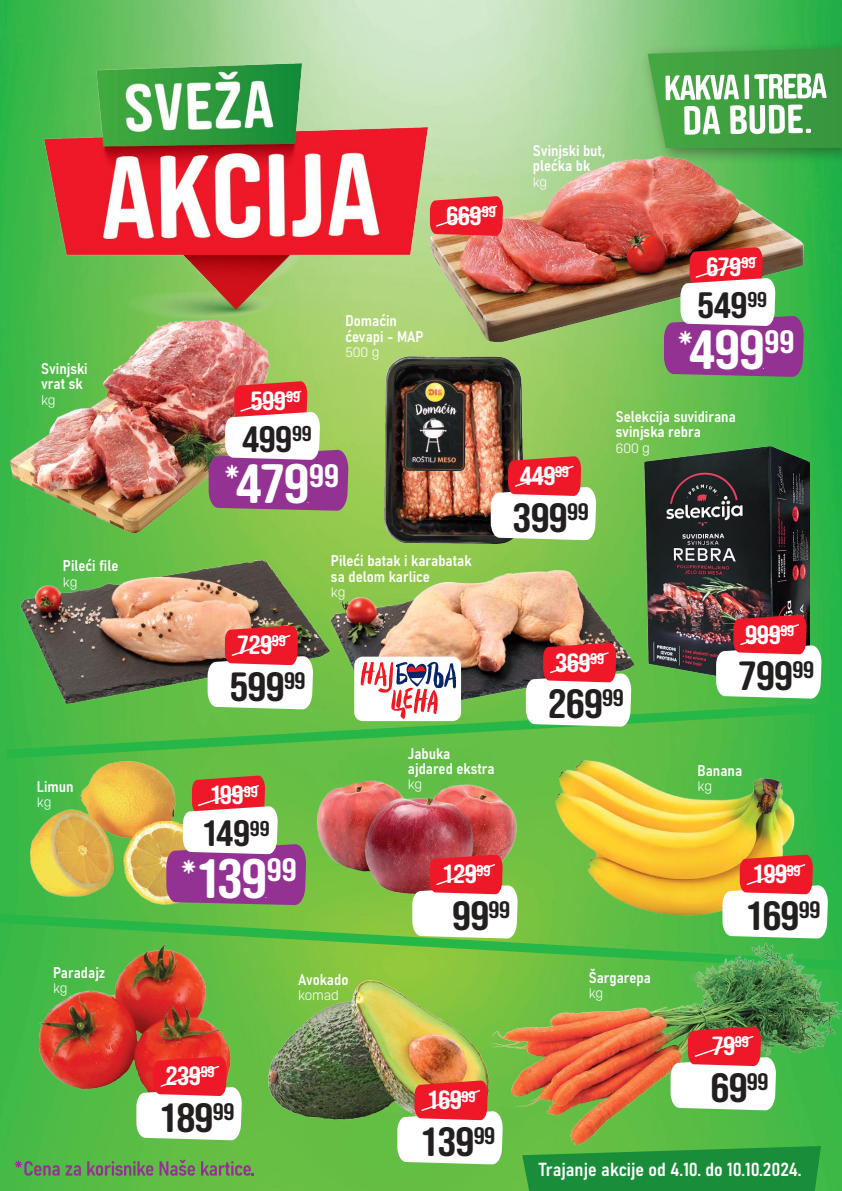
<style>
.page{position:relative;width:842px;height:1191px;background:#fff}
.page>*{position:absolute;margin:0;border:0;box-sizing:border-box;transform-origin:0 0}
.t1{font:49.3px "Berk";letter-spacing:-.03em;color:#fff}
.t2{font:36.3px "Berk";letter-spacing:-.025em;color:#241f1f}
.t3{font:32.7px "Berk";letter-spacing:-.015em;color:#241f1f}
.t4{font:28.7px "Berk";color:#fff}
.t5{font:23.4px "Berk";letter-spacing:-.025em;color:#fff}
.t6{font:18.7px "Bahnschrift";color:#fff}
.t7{font:15.3px/15.3px "Bahnschrift";color:#fff}
.t8{font:13.6px "Urbandale";color:#fff}
.t9{font:6.9px "Berk";color:#fff}
</style>
<div class="page">
<img style="left:0;top:0;width:842px;height:1191px">
<div style="left:640px;top:40px;width:202px;height:124px;background:#241f1f;opacity:.45"></div>
<svg style="left:647px;top:48px;width:195px;height:100px"></svg>
<img style="left:45px;top:64px;width:383px;height:255px">
<svg style="left:0;top:908px;width:842px;height:67px;background:#60be43"></svg>
<svg style="left:0;top:697px;width:842px;height:66px;background:#50bb46"></svg>
<img style="left:31px;top:761px;width:177px;height:143px">
<img style="left:431px;top:156px;width:373px;height:185px">
<img style="left:331px;top:571px;width:302px;height:144px">
<img style="left:556px;top:760px;width:238px;height:155px">
<img style="left:0;top:944px;width:298px;height:224px">
<img style="left:316px;top:780px;width:200px;height:116px">
<img style="left:480px;top:943px;width:362px;height:202px">
<img style="left:21px;top:560px;width:309px;height:143px">
<img style="left:645px;top:446px;width:165px;height:240px">
<img style="left:11px;top:318px;width:276px;height:214px">
<img style="left:268px;top:980px;width:221px;height:143px">
<img style="left:385px;top:357px;width:137px;height:187px">
<div style="left:354px;top:656px;width:107px;height:65px;background:#fff;border-radius:9px"></div>
<svg style="left:361px;top:662px;width:95px;height:57px"></svg>
<svg style="left:522px;top:1146px;width:299px;height:45px;background:#21923a"></svg>
<svg style="left:15px;top:1160px;width:45px;height:15px"></svg>
<svg style="left:66px;top:1165px;width:15px;height:10px"></svg>
<svg style="left:87px;top:1161px;width:66px;height:14px"></svg>
<svg style="left:159px;top:1159px;width:36px;height:16px"></svg>
<svg style="left:201px;top:1161px;width:53px;height:14px"></svg>
<svg style="left:722px;top:854px;width:106px;height:84px"></svg>
<svg style="left:671px;top:1026px;width:105px;height:84px"></svg>
<svg style="left:397px;top:1080px;width:106px;height:84px"></svg>
<svg style="left:412px;top:854px;width:106px;height:84px"></svg>
<svg style="left:136px;top:1056px;width:106px;height:84px"></svg>
<svg style="left:716px;top:614px;width:106px;height:85px"></svg>
<svg style="left:526px;top:642px;width:105px;height:85px"></svg>
<svg style="left:208px;top:625px;width:105px;height:84px"></svg>
<svg style="left:664px;top:247px;width:140px;height:130px"></svg>
<svg style="left:209px;top:381px;width:140px;height:130px"></svg>
<svg style="left:166px;top:775px;width:140px;height:130px"></svg>
<svg style="left:430px;top:196px;width:73px;height:40px;background:#ea323b"></svg>
<svg style="left:491px;top:456px;width:105px;height:84px"></svg>
<p class="t7" style="left:41px;top:360px;width:48px">Svinjski vrat sk</p>
<p class="t8" style="left:41px;top:391px;width:16px">kg</p>
<p class="t7" style="left:63px;top:557px;width:57px">Pileći file</p>
<p class="t8" style="left:63px;top:573px;width:16px">kg</p>
<h3 class="t5" style="left:446px;top:201px;width:51px">669<sup>99</sup></h3>
<p class="t7" style="left:345px;top:312px;width:80px">Domaćin ćevapi - MAP</p>
<p class="t8" style="left:345px;top:343px;width:36px">500 g</p>
<h3 class="t5" style="left:250px;top:386px;width:51px">599<sup>99</sup></h3>
<h3 class="t3" style="left:242px;top:418px;width:71px">499<sup>99</sup></h3>
<h1 class="t1" style="left:225px;top:452px;width:86px">*479</h1>
<h3 class="t4" style="left:309px;top:457px;width:31px">99</h3>
<p class="t9" style="left:308px;top:496px;width:3px">.</p>
<h3 class="t5" style="left:237px;top:630px;width:51px">729<sup>99</sup></h3>
<h2 class="t2" style="left:229px;top:663px;width:78px">599<sup>99</sup></h2>
<p class="t7" style="left:331px;top:552px;width:142px">Pileći batak i karabatak sa delom karlice</p>
<p class="t8" style="left:331px;top:583px;width:16px">kg</p>
<p class="t7" style="left:408px;top:744px;width:88px">Jabuka ajdared ekstra</p>
<p class="t7" style="left:37px;top:778px;width:38px">Limun</p>
<p class="t8" style="left:408px;top:776px;width:16px">kg</p>
<p class="t8" style="left:37px;top:794px;width:16px">kg</p>
<h3 class="t5" style="left:209px;top:780px;width:50px">199<sup>99</sup></h3>
<h3 class="t3" style="left:201px;top:813px;width:70px">149<sup>99</sup></h3>
<h1 class="t1" style="left:181px;top:847px;width:88px">*139</h1>
<h3 class="t4" style="left:267px;top:851px;width:31px">99</h3>
<p class="t9" style="left:265px;top:890px;width:3px">.</p>
<h3 class="t5" style="left:441px;top:859px;width:51px">129<sup>99</sup></h3>
<p class="t7" style="left:533px;top:142px;width:74px">Svinjski but, plećka bk</p>
<p class="t8" style="left:533px;top:173px;width:16px">kg</p>
<h3 class="t5" style="left:520px;top:461px;width:51px">449<sup>99</sup></h3>
<h2 class="t2" style="left:513px;top:494px;width:78px">399<sup>99</sup></h2>
<h3 class="t5" style="left:706px;top:252px;width:51px">679<sup>99</sup></h3>
<h3 class="t3" style="left:697px;top:285px;width:72px">549<sup>99</sup></h3>
<h1 class="t1" style="left:678px;top:319px;width:88px">*499</h1>
<h3 class="t4" style="left:764px;top:323px;width:31px">99</h3>
<p class="t9" style="left:763px;top:362px;width:3px">.</p>
<p class="t7" style="left:616px;top:408px;width:122px">Selekcija suvidirana svinjska rebra</p>
<p class="t8" style="left:616px;top:439px;width:36px">600 g</p>
<h3 class="t5" style="left:745px;top:619px;width:51px">999<sup>99</sup></h3>
<h3 class="t5" style="left:555px;top:647px;width:51px">369<sup>99</sup></h3>
<h2 class="t2" style="left:548px;top:681px;width:78px">269<sup>99</sup></h2>
<h2 class="t2" style="left:738px;top:653px;width:78px">799<sup>99</sup></h2>
<p class="t7" style="left:698px;top:761px;width:46px">Banana</p>
<p class="t8" style="left:698px;top:778px;width:16px">kg</p>
<h3 class="t5" style="left:752px;top:859px;width:51px">199<sup>99</sup></h3>
<p class="t7" style="left:53px;top:963px;width:54px">Paradajz</p>
<p class="t8" style="left:53px;top:979px;width:16px">kg</p>
<h3 class="t5" style="left:166px;top:1061px;width:51px">239<sup>99</sup></h3>
<h2 class="t2" style="left:158px;top:1094px;width:78px">189<sup>99</sup></h2>
<p class="t7" style="left:298px;top:970px;width:52px">Avokado</p>
<p class="t8" style="left:298px;top:986px;width:42px">komad</p>
<h2 class="t2" style="left:452px;top:892px;width:60px">99<sup>99</sup></h2>
<h3 class="t5" style="left:426px;top:1085px;width:51px">169<sup>99</sup></h3>
<h2 class="t2" style="left:419px;top:1118px;width:78px">139<sup>99</sup></h2>
<p class="t7" style="left:589px;top:968px;width:64px">Šargarepa</p>
<p class="t8" style="left:589px;top:984px;width:16px">kg</p>
<h2 class="t2" style="left:744px;top:892px;width:78px">169<sup>99</sup></h2>
<h3 class="t5" style="left:711px;top:1031px;width:39px">79<sup>99</sup></h3>
<h2 class="t2" style="left:711px;top:1064px;width:60px">69<sup>99</sup></h2>
<p class="t6" style="left:539px;top:1155px;width:264px">Trajanje akcije od 4.10. do 10.10.2024.</p>
</div>
